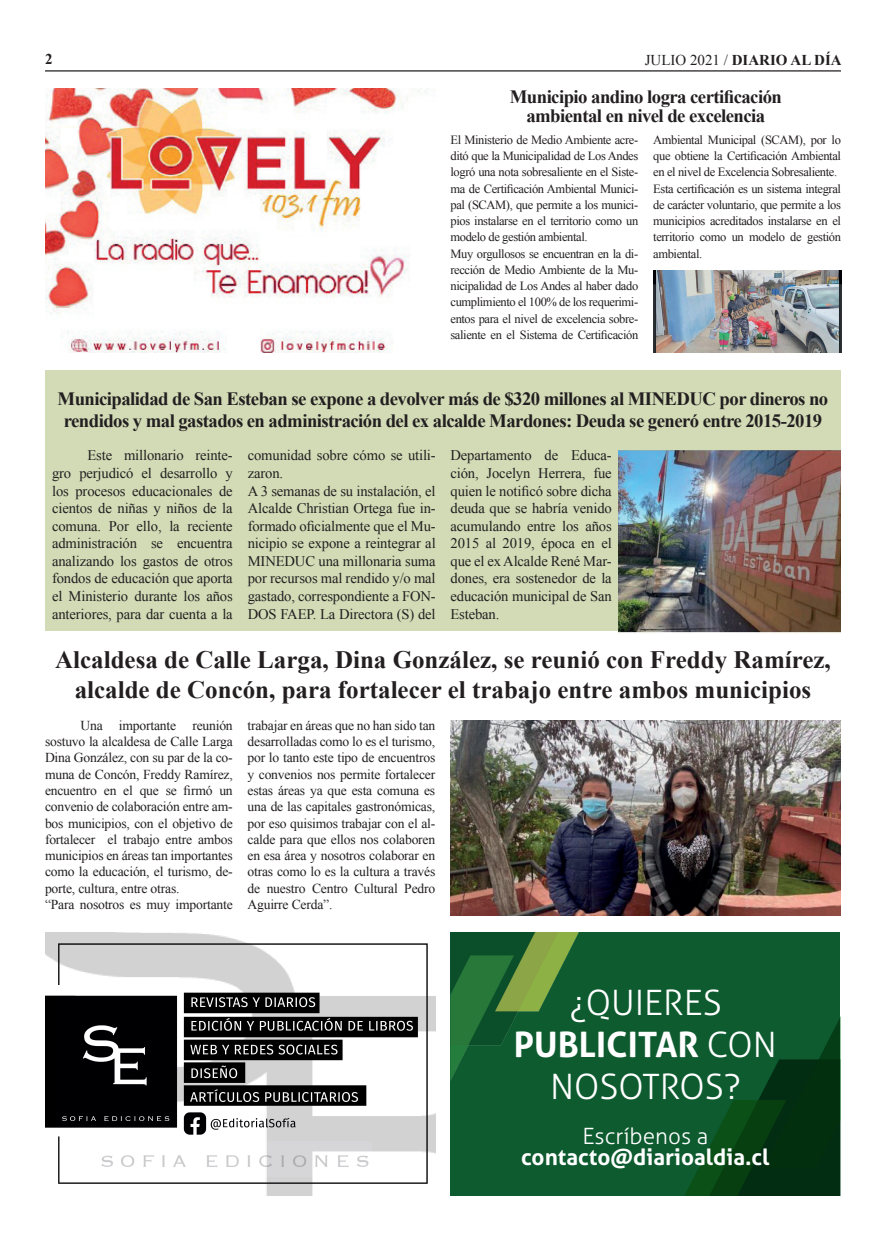
<style>
.page{position:relative;width:886px;height:1241px;background:#fff}
.page>*{position:absolute;margin:0;border:0;box-sizing:border-box;transform-origin:0 0}
.t1{font:300 35px/42px "Aller";color:#fff;text-align:center}
.t2{font:700 25px/30px "Times New Roman";color:#231f20;text-align:center}
.t3{font:700 22.5px "Aller";color:#fff}
.t4{font:300 22.5px "Aller";color:#fff}
.t5{font:700 18.75px/22.5px "Times New Roman";letter-spacing:-.03em;color:#231f20;text-align:center}
.t6{font:700 15px "Times New Roman";color:#231f20}
.t7{font:14.62px/17.5px "Times New Roman";letter-spacing:-.01em;color:#231f20;text-align:justify}
.t8{font:13.62px/16.2px "Times New Roman";letter-spacing:-.015em;color:#231f20;text-align:justify}
.t9{font:12.5px/16.2px "Times New Roman";letter-spacing:-.03em;color:#231f20}
.s1{font-weight:400}
.s2{font-weight:700}
</style>
<div class="page">
<hr style="left:45px;top:70px;width:796px;height:1px;background:#231f20">
<img style="left:450px;top:720px;width:391px;height:195px">
<div style="left:45px;top:370px;width:796px;height:260px;background:#d2dbb6"></div>
<div style="left:450px;top:932px;width:390px;height:263px;background:#0d5b2f"></div>
<img style="left:450px;top:932px;width:128px;height:148px">
<img style="left:685px;top:1018px;width:155px;height:177px">
<img style="left:653px;top:270px;width:188px;height:82px">
<img style="left:45px;top:89px;width:382px;height:263px">
<img style="left:45px;top:932px;width:390px;height:263px">
<img style="left:619px;top:450px;width:222px;height:183px">
<p class="t6" style="left:45px;top:49px;width:9px">2</p>
<p class="t6" style="left:645px;top:49px;width:199px"><span class="s1">JULIO 2021 /</span> DIARIO AL DÍA</p>
<p class="t5" style="left:510px;top:87px;width:274px;line-height:18.8px">Municipio andino logra certificación ambiental en nivel de excelencia</p>
<p class="t9" style="left:450px;top:131px;width:189px">El Ministerio de Medio Ambiente acre&shy;ditó que la Municipalidad de Los Andes logró una nota sobresaliente en el Siste&shy;ma de Certificación Ambiental Munici&shy;pal (SCAM), que permite a los munici&shy;pios instalarse en el territorio como un modelo de gestión ambiental.<br>Muy orgullosos se encuentran en la di&shy;rección de Medio Ambiente de la Mu&shy;nicipalidad de Los Andes al haber dado cumplimiento el 100% de los requerimi&shy;entos para el nivel de excelencia sobre&shy;saliente en el Sistema de Certificación</p>
<p class="t9" style="left:653px;top:131px;width:189px">Ambiental Municipal (SCAM), por lo que obtiene la Certificación Ambiental en el nivel de Excelencia Sobresaliente.<br>Esta certificación es un sistema integral de carácter voluntario, que permite a los municipios acreditados instalarse en el territorio como un modelo de gestión ambiental.</p>
<p class="t5" style="left:58px;top:386px;width:772px">Municipalidad de San Esteban se expone a devolver más de $320 millones al MINEDUC por dineros no rendidos y mal gastados en administración del ex alcalde Mardones: Deuda se generó entre 2015-2019</p>
<p class="t7" style="left:52px;top:446px;width:182px;text-indent:35px">Este millonario reinte&shy;gro perjudicó el desarrollo y los procesos educacionales de cientos de niñas y niños de la comuna. Por ello, la reciente administración se encuentra analizando los gastos de otros fondos de educación que aporta el Ministerio durante los años anteriores, para dar cuenta a la</p>
<h2 class="t2" style="left:55px;top:644px;width:777px">Alcaldesa de Calle Larga, Dina González, se reunió con Freddy Ramírez, alcalde de Concón, para fortalecer el trabajo entre ambos municipios</h2>
<p class="t7" style="left:248px;top:446px;width:189px;text-align:left">comunidad sobre cómo se utili&shy;zaron.<br>A 3 semanas de su instalación, el<br>Alcalde Christian Ortega fue in&shy;formado oficialmente que el Mu&shy;nicipio se expone a reintegrar al<br>MINEDUC una millonaria suma por recursos mal rendido y/o mal gastado, correspondiente a FON-<br>DOS FAEP. La Directora (S) del</p>
<p class="t7" style="left:450px;top:446px;width:163px">Departamento de Educa&shy;ción, Jocelyn Herrera, fue quien le notificó sobre dicha deuda que se habría venido acumulando entre los años 2015 al 2019, época en el que el ex Alcalde René Mar&shy;dones, era sostenedor de la educación municipal de San Esteban.</p>
<p class="t8" style="left:45px;top:717px;width:189px;text-align:left;text-indent:35px">Una importante reunión sostuvo la alcaldesa de Calle Larga<br>Dina González, con su par de la co&shy;muna de Concón, Freddy Ramírez, encuentro en el que se firmó un convenio de colaboración entre am&shy;bos municipios, con el objetivo de fortalecer el trabajo entre ambos municipios en áreas tan importantes como la educación, el turismo, de&shy;porte, cultura, entre otras.<br>“Para nosotros es muy importante</p>
<p class="t8" style="left:248px;top:717px;width:189px">trabajar en áreas que no han sido tan desarrolladas como lo es el turismo, por lo tanto este tipo de encuentros y convenios nos permite fortalecer estas áreas ya que esta comuna es una de las capitales gastronómicas, por eso quisimos trabajar con el al&shy;calde para que ellos nos colaboren en esa área y nosotros colaborar en otras como lo es la cultura a través de nuestro Centro Cultural Pedro Aguirre Cerda”.</p>
<h1 class="t1" style="left:514px;top:981px;width:265px">¿QUIERES<br><span class="s2">PUBLICITAR</span> CON<br>NOSOTROS?</h1>
<h3 class="t4" style="left:582px;top:1121px;width:127px">Escríbenos a</h3>
<h3 class="t3" style="left:521px;top:1142px;width:250px">contacto@diarioaldia.cl</h3>
</div>
